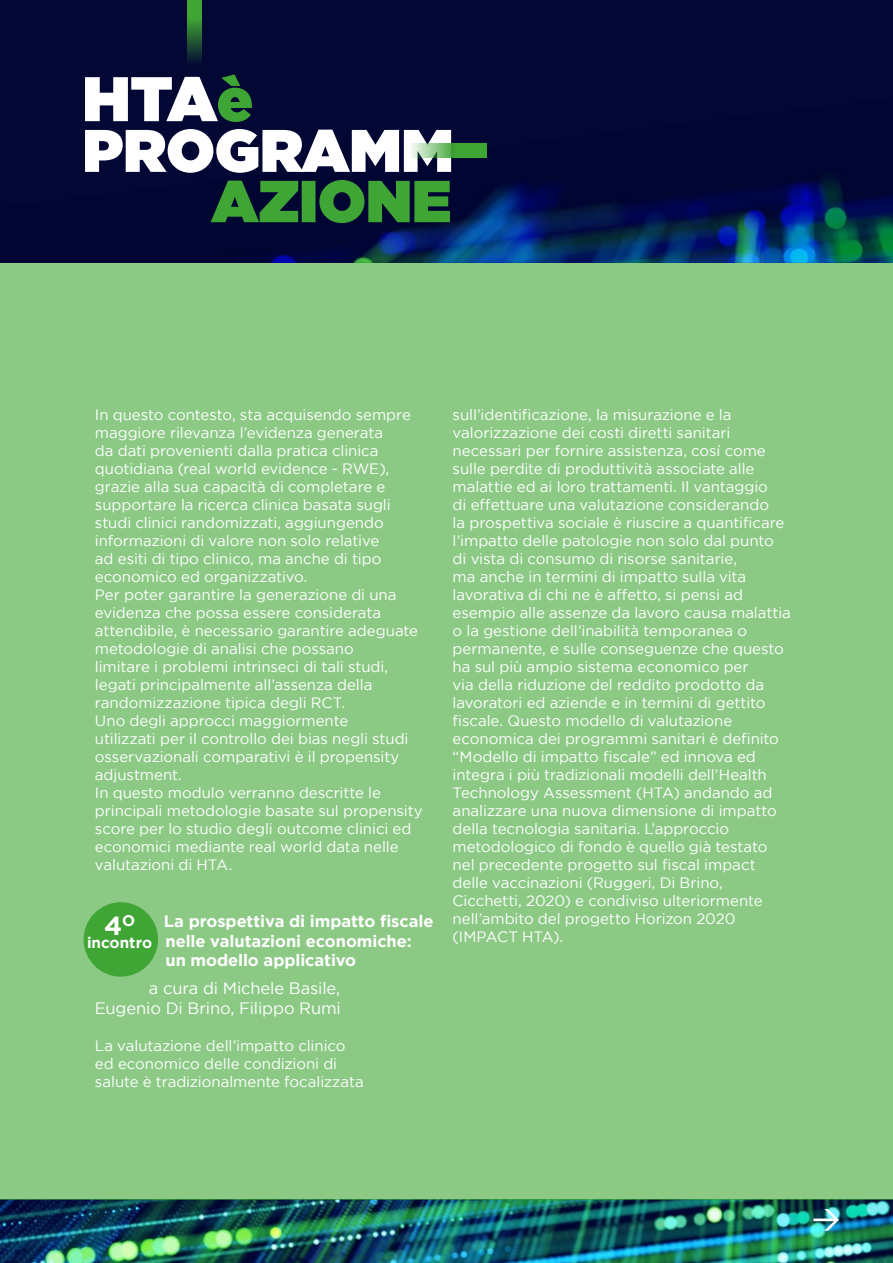
<style>
.page{position:relative;width:893px;height:1263px;background:#fff}
.page>*{position:absolute;margin:0;border:0;box-sizing:border-box;transform-origin:0 0}
.t1{font:700 26.25px "Gotham";color:#fff}
.t2{font:700 16.5px/19.5px "Gotham";letter-spacing:-.005em;color:#fff}
.t3{font:16.5px/19.5px "Gotham";letter-spacing:-.01em;color:#fff;text-align:right}
.t4{font:700 15.3px/21.8px "Gotham";color:#fff}
.t5{font:15px/18px "Gotham";letter-spacing:-.005em;color:#fff}
</style>
<div class="page">
<div style="left:0;top:0;width:893px;height:263px;background:#030734"></div>
<img style="left:210px;top:130px;width:683px;height:133px">
<img style="left:0;top:1199px;width:893px;height:64px">
<svg style="left:211px;top:180px;width:239px;height:43px"></svg>
<svg style="left:85px;top:74px;width:167px;height:48px"></svg>
<svg style="left:85px;top:129px;width:366px;height:44px"></svg>
<svg style="left:404px;top:144px;width:83px;height:14px"></svg>
<svg style="left:187px;top:0;width:14px;height:62px"></svg>
<svg style="left:813px;top:1209px;width:26px;height:22px"></svg>
<div style="left:0;top:263px;width:893px;height:936px;background:#8bc985"></div>
<div style="left:84px;top:902px;width:74px;height:75px;background:#3fa535;border-radius:50%"></div>
<p class="t5" style="left:95px;top:406px;width:329px">In questo contesto, sta acquisendo sempre maggiore rilevanza l’evidenza generata<br>da dati provenienti dalla pratica clinica quotidiana (real world evidence - RWE), grazie alla sua capacità di completare e supportare la ricerca clinica basata sugli studi clinici randomizzati, aggiungendo informazioni di valore non solo relative<br>ad esiti di tipo clinico, ma anche di tipo economico ed organizzativo.<br>Per poter garantire la generazione di una evidenza che possa essere considerata attendibile, è necessario garantire adeguate metodologie di analisi che possano<br>limitare i problemi intrinseci di tali studi, legati principalmente all’assenza della randomizzazione tipica degli RCT.<br>Uno degli approcci maggiormente<br>utilizzati per il controllo dei bias negli studi osservazionali comparativi è il propensity adjustment.<br>In questo modulo verranno descritte le principali metodologie basate sul propensity score per lo studio degli outcome clinici ed economici mediante real world data nelle valutazioni di HTA.</p>
<p class="t2" style="left:164px;top:911px;width:271px">La prospettiva di impatto fiscale nelle valutazioni economiche: un modello applicativo</p>
<p class="t3" style="left:95px;top:978px;width:247px">a cura di Michele Basile,<br>Eugenio Di Brino, Filippo Rumi</p>
<p class="t5" style="left:95px;top:1037px;width:270px">La valutazione dell’impatto clinico ed economico delle condizioni di salute è tradizionalmente focalizzata</p>
<p class="t4" style="left:87px;top:909px;width:67px;text-indent:35px">O incontro</p>
<h1 class="t1" style="left:104px;top:910px;width:20px">4</h1>
<p class="t5" style="left:453px;top:406px;width:340px">sull’identificazione, la misurazione e la valorizzazione dei costi diretti sanitari necessari per fornire assistenza, così come sulle perdite di produttività associate alle malattie ed ai loro trattamenti. Il vantaggio<br>di effettuare una valutazione considerando<br>la prospettiva sociale è riuscire a quantificare l’impatto delle patologie non solo dal punto di vista di consumo di risorse sanitarie,<br>ma anche in termini di impatto sulla vita lavorativa di chi ne è affetto, si pensi ad esempio alle assenze da lavoro causa malattia o la gestione dell’inabilità temporanea o permanente, e sulle conseguenze che questo ha sul più ampio sistema economico per<br>via della riduzione del reddito prodotto da lavoratori ed aziende e in termini di gettito fiscale. Questo modello di valutazione economica dei programmi sanitari è definito “Modello di impatto fiscale” ed innova ed integra i più tradizionali modelli dell’Health Technology Assessment (HTA) andando ad analizzare una nuova dimensione di impatto della tecnologia sanitaria. L’approccio metodologico di fondo è quello già testato nel precedente progetto sul fiscal impact delle vaccinazioni (Ruggeri, Di Brino, Cicchetti, 2020) e condiviso ulteriormente nell’ambito del progetto Horizon 2020</p>
<p class="t5" style="left:453px;top:928px;width:112px">(IMPACT HTA).</p>
</div>
